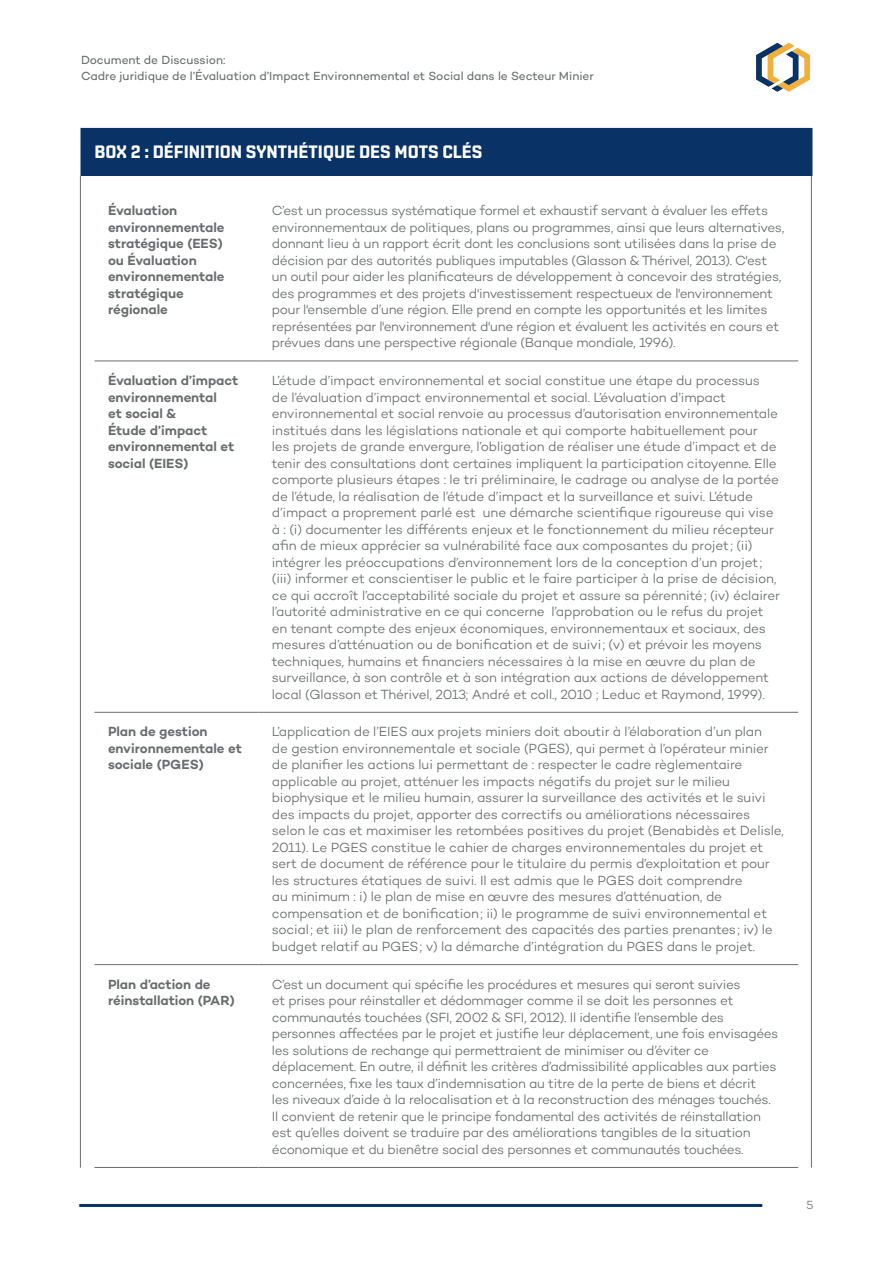
<style>
.page{position:relative;width:893px;height:1263px;background:#fff}
.page>*{position:absolute;margin:0;border:0;box-sizing:border-box;transform-origin:0 0}
.t1{font:700 18px "Shentox";color:#fff}
.t2{font:300 13.5px/16.5px "Campton";letter-spacing:-.02em;color:#696c6d}
.t3{font:600 13.5px/16.5px "Campton";letter-spacing:-.005em;color:#696c6d}
.t4{font:12px/16.5px "Campton";letter-spacing:-.005em;color:#696c6d}
.t5{font:300 12px "Campton";color:#696c6d}
</style>
<div class="page">
<svg style="left:756px;top:43px;width:54px;height:49px"></svg>
<hr style="left:79px;top:1204px;width:683px;height:3px;background:#093266">
<div style="left:81px;top:128px;width:731px;height:48px;background:#093266"></div>
<hr style="left:94px;top:361px;width:164px;height:1px;background:#696c6d">
<hr style="left:258px;top:361px;width:540px;height:1px;background:#696c6d">
<hr style="left:94px;top:712px;width:164px;height:1px;background:#696c6d">
<hr style="left:258px;top:712px;width:540px;height:1px;background:#696c6d">
<hr style="left:94px;top:964px;width:164px;height:1px;background:#696c6d">
<hr style="left:258px;top:964px;width:540px;height:1px;background:#696c6d">
<hr style="left:94px;top:1167px;width:164px;height:1px;background:#696c6d">
<hr style="left:258px;top:1167px;width:540px;height:1px;background:#696c6d">
<hr style="left:80px;top:176px;width:1px;height:991px;background:#696c6d">
<hr style="left:811px;top:176px;width:1px;height:991px;background:#696c6d">
<p class="t4" style="left:81px;top:51px;width:514px">Document de Discussion:<br>Cadre juridique de l’Évaluation d’Impact Environnemental et Social dans le Secteur Minier</p>
<h1 class="t1" style="left:94px;top:141px;width:389px">BOX 2 : DÉFINITION SYNTHÉTIQUE DES MOTS CLÉS</h1>
<p class="t3" style="left:108px;top:202px;width:118px">Évaluation environnementale stratégique (EES) ou Évaluation environnementale stratégique régionale</p>
<p class="t2" style="left:272px;top:202px;width:514px">C’est un processus systématique formel et exhaustif servant à évaluer les effets environnementaux de politiques, plans ou programmes, ainsi que leurs alternatives, donnant lieu à un rapport écrit dont les conclusions sont utilisées dans la prise de décision par des autorités publiques imputables (Glasson &amp; Thérivel, 2013). C'est un outil pour aider les planificateurs de développement à concevoir des stratégies, des programmes et des projets d'investissement respectueux de l'environnement pour l'ensemble d’une région. Elle prend en compte les opportunités et les limites représentées par l'environnement d'une région et évaluent les activités en cours et prévues dans une perspective régionale (Banque mondiale, 1996).</p>
<p class="t3" style="left:108px;top:372px;width:132px">Évaluation d’impact environnemental<br>et social &amp;<br>Étude d’impact environnemental et social (EIES)</p>
<p class="t2" style="left:272px;top:372px;width:509px">L’étude d’impact environnemental et social constitue une étape du processus<br>de l’évaluation d’impact environnemental et social. L’évaluation d’impact environnemental et social renvoie au processus d’autorisation environnementale institués dans les législations nationale et qui comporte habituellement pour<br>les projets de grande envergure, l’obligation de réaliser une étude d’impact et de tenir des consultations dont certaines impliquent la participation citoyenne. Elle comporte plusieurs étapes : le tri préliminaire, le cadrage ou analyse de la portée de l’étude, la réalisation de l’étude d’impact et la surveillance et suivi. L’étude d’impact a proprement parlé est une démarche scientifique rigoureuse qui vise à : (i) documenter les différents enjeux et le fonctionnement du milieu récepteur afin de mieux apprécier sa vulnérabilité face aux composantes du projet; (ii) intégrer les préoccupations d’environnement lors de la conception d’un projet; (iii) informer et conscientiser le public et le faire participer à la prise de décision, ce qui accroît l’acceptabilité sociale du projet et assure sa pérennité; (iv) éclairer l’autorité administrative en ce qui concerne l’approbation ou le refus du projet en tenant compte des enjeux économiques, environnementaux et sociaux, des mesures d’atténuation ou de bonification et de suivi; (v) et prévoir les moyens techniques, humains et financiers nécessaires à la mise en œuvre du plan de surveillance, à son contrôle et à son intégration aux actions de développement local (Glasson et Thérivel, 2013; André et coll., 2010 ; Leduc et Raymond, 1999).</p>
<p class="t3" style="left:108px;top:723px;width:135px">Plan de gestion environnementale et sociale (PGES)</p>
<p class="t2" style="left:272px;top:723px;width:513px">L’application de l’EIES aux projets miniers doit aboutir à l’élaboration d’un plan<br>de gestion environnementale et sociale (PGES), qui permet à l’opérateur minier de planifier les actions lui permettant de : respecter le cadre règlementaire applicable au projet, atténuer les impacts négatifs du projet sur le milieu biophysique et le milieu humain, assurer la surveillance des activités et le suivi des impacts du projet, apporter des correctifs ou améliorations nécessaires selon le cas et maximiser les retombées positives du projet (Benabidès et Delisle, 2011). Le PGES constitue le cahier de charges environnementales du projet et sert de document de référence pour le titulaire du permis d’exploitation et pour les structures étatiques de suivi. Il est admis que le PGES doit comprendre<br>au minimum : i) le plan de mise en œuvre des mesures d’atténuation, de compensation et de bonification; ii) le programme de suivi environnemental et social; et iii) le plan de renforcement des capacités des parties prenantes; iv) le budget relatif au PGES; v) la démarche d’intégration du PGES dans le projet.</p>
<p class="t3" style="left:108px;top:976px;width:128px">Plan d’action de réinstallation (PAR)</p>
<p class="t2" style="left:272px;top:976px;width:508px">C’est un document qui spécifie les procédures et mesures qui seront suivies<br>et prises pour réinstaller et dédommager comme il se doit les personnes et communautés touchées (SFI, 2002 &amp; SFI, 2012). Il identifie l’ensemble des personnes affectées par le projet et justifie leur déplacement, une fois envisagées les solutions de rechange qui permettraient de minimiser ou d’éviter ce déplacement. En outre, il définit les critères d’admissibilité applicables aux parties concernées, fixe les taux d’indemnisation au titre de la perte de biens et décrit<br>les niveaux d’aide à la relocalisation et à la reconstruction des ménages touchés.<br>Il convient de retenir que le principe fondamental des activités de réinstallation est qu’elles doivent se traduire par des améliorations tangibles de la situation économique et du bienêtre social des personnes et communautés touchées.</p>
<p class="t5" style="left:807px;top:1197px;width:9px">5</p>
</div>
